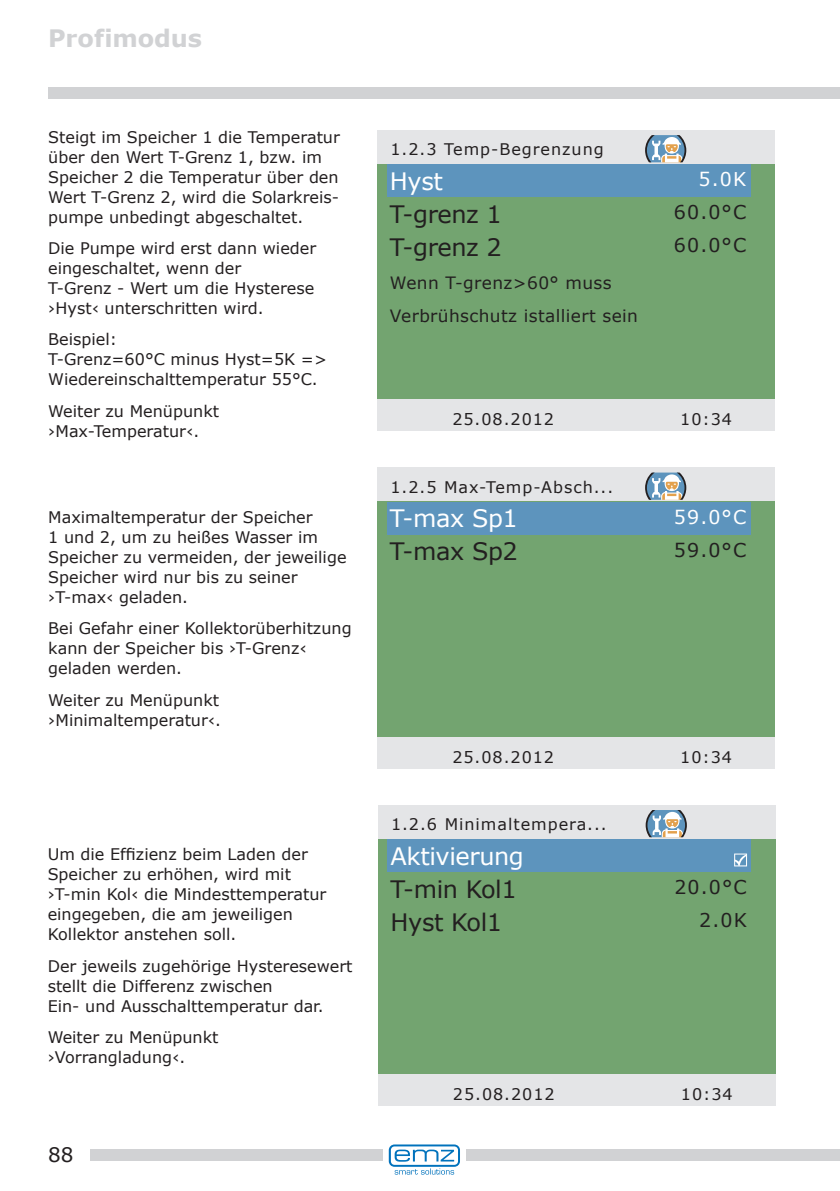
<style>
.page{position:relative;width:840px;height:1191px;background:#fff}
.page>*{position:absolute;margin:0;border:0;box-sizing:border-box;transform-origin:0 0}
.DisplaytextLinksSchw{font:24px "Verdana";letter-spacing:-.015em;color:#231f20}
.DisplaytextLinksWeis{font:24px "Verdana";letter-spacing:-.015em;color:#fff}
.SchattenzeilenLinks{font:700 24px "Verdana";color:#d1d2d4}
.t1{font:20px "Verdana";color:#231f20}
.DisplaytextRechtsSch{font:19px "Verdana";letter-spacing:.06em;color:#231f20}
.DisplaytextRechtsWei{font:19px "Verdana";color:#fff}
.KleintextLinksSchwar{font:17px "Verdana";letter-spacing:.02em;color:#231f20}
.Mengentext{font:16px/20px "Verdana";color:#231f20}
.DisplaytextHead{font:16px "Verdana";letter-spacing:.06em;color:#231f20}
</style>
<div class="page">
<div style="left:48px;top:87px;width:791px;height:12px;background:#d1d2d4"></div>
<div style="left:466px;top:1149px;width:373px;height:12px;background:#d1d2d4"></div>
<div style="left:90px;top:1149px;width:292px;height:12px;background:#d1d2d4"></div>
<svg style="left:388px;top:1144px;width:71px;height:30px"></svg>
<div style="left:377px;top:164px;width:397px;height:236px;background:#73a470"></div>
<div style="left:386px;top:165px;width:364px;height:32px;background:#5d94bd"></div>
<div style="left:377px;top:130px;width:397px;height:34px;background:#e4e5e7"></div>
<div style="left:377px;top:400px;width:397px;height:31px;background:#e4e5e7"></div>
<svg style="left:645px;top:135px;width:41px;height:27px"></svg>
<div style="left:377px;top:501px;width:397px;height:236px;background:#73a470"></div>
<div style="left:386px;top:502px;width:364px;height:32px;background:#5d94bd"></div>
<div style="left:377px;top:468px;width:397px;height:33px;background:#e4e5e7"></div>
<div style="left:377px;top:737px;width:397px;height:31px;background:#e4e5e7"></div>
<svg style="left:645px;top:472px;width:41px;height:28px"></svg>
<div style="left:378px;top:838px;width:396px;height:236px;background:#73a470"></div>
<div style="left:387px;top:839px;width:363px;height:33px;background:#5d94bd"></div>
<div style="left:378px;top:805px;width:396px;height:33px;background:#e4e5e7"></div>
<div style="left:378px;top:1074px;width:396px;height:32px;background:#e4e5e7"></div>
<svg style="left:734px;top:853px;width:12px;height:13px"></svg>
<svg style="left:645px;top:810px;width:41px;height:27px"></svg>
<p class="SchattenzeilenLinks" style="left:48px;top:22px;width:155px">Profimodus</p>
<p class="Mengentext" style="left:48px;top:127px;width:293px">Steigt im Speicher 1 die Temperatur über den Wert T-Grenz 1, bzw. im Speicher 2 die Temperatur über den Wert T-Grenz 2, wird die Solarkreis&shy;pumpe unbedingt abgeschaltet.</p>
<p class="Mengentext" style="left:48px;top:238px;width:269px">Die Pumpe wird erst dann wieder eingeschaltet, wenn der<br>T-Grenz - Wert um die Hysterese ›Hyst‹ unterschritten wird.</p>
<p class="Mengentext" style="left:48px;top:329px;width:280px">Beispiel:<br>T-Grenz=60°C minus Hyst=5K =&gt;<br>Wiedereinschalttemperatur 55°C.</p>
<p class="Mengentext" style="left:48px;top:401px;width:172px">Weiter zu Menüpunkt ›Max-Temperatur‹.</p>
<p class="Mengentext" style="left:48px;top:507px;width:299px">Maximaltemperatur der Speicher<br>1 und 2, um zu heißes Wasser im<br>Speicher zu vermeiden, der jeweilige<br>Speicher wird nur bis zu seiner ›T-max‹ geladen.</p>
<p class="Mengentext" style="left:48px;top:618px;width:305px">Bei Gefahr einer Kollektorüberhitzung kann der Speicher bis ›T-Grenz‹ geladen werden.</p>
<p class="Mengentext" style="left:48px;top:689px;width:174px">Weiter zu Menüpunkt ›Minimaltemperatur‹.</p>
<p class="Mengentext" style="left:48px;top:844px;width:280px">Um die Effizienz beim Laden der<br>Speicher zu erhöhen, wird mit ›T-min Kol‹ die Mindesttemperatur eingegeben, die am jeweiligen<br>Kollektor anstehen soll.</p>
<p class="Mengentext" style="left:48px;top:955px;width:306px">Der jeweils zugehörige Hysteresewert stellt die Differenz zwischen<br>Ein- und Ausschalttemperatur dar.</p>
<p class="Mengentext" style="left:48px;top:1027px;width:172px">Weiter zu Menüpunkt ›Vorrangladung‹.</p>
<p class="t1" style="left:48px;top:1141px;width:27px">88</p>
<p class="DisplaytextHead" style="left:390px;top:138px;width:215px">1.2.3 Temp-Begrenzung</p>
<p class="DisplaytextLinksWeis" style="left:390px;top:165px;width:54px">Hyst</p>
<p class="DisplaytextLinksSchw" style="left:390px;top:198px;width:113px">T-grenz 1</p>
<p class="DisplaytextLinksSchw" style="left:390px;top:231px;width:113px">T-grenz 2</p>
<p class="KleintextLinksSchwar" style="left:390px;top:271px;width:223px">Wenn T-grenz&gt;60° muss</p>
<p class="KleintextLinksSchwar" style="left:390px;top:304px;width:249px">Verbrühschutz istalliert sein</p>
<p class="DisplaytextRechtsWei" style="left:698px;top:166px;width:49px">5.0K</p>
<p class="DisplaytextRechtsSch" style="left:673px;top:199px;width:74px">60.0°C</p>
<p class="DisplaytextRechtsSch" style="left:673px;top:232px;width:74px">60.0°C</p>
<p class="Mengentext" style="left:452px;top:409px;width:103px">25.08.2012</p>
<p class="Mengentext" style="left:680px;top:409px;width:53px">10:34</p>
<p class="DisplaytextHead" style="left:390px;top:476px;width:224px">1.2.5 Max-Temp-Absch...</p>
<p class="DisplaytextLinksWeis" style="left:390px;top:502px;width:129px">T-max Sp1</p>
<p class="DisplaytextLinksSchw" style="left:390px;top:535px;width:129px">T-max Sp2</p>
<p class="DisplaytextRechtsWei" style="left:673px;top:503px;width:74px">59.0°C</p>
<p class="DisplaytextRechtsSch" style="left:673px;top:536px;width:74px">59.0°C</p>
<p class="Mengentext" style="left:452px;top:746px;width:103px">25.08.2012</p>
<p class="Mengentext" style="left:680px;top:746px;width:53px">10:34</p>
<p class="DisplaytextHead" style="left:391px;top:813px;width:217px">1.2.6 Minimaltempera...</p>
<p class="DisplaytextLinksWeis" style="left:390px;top:839px;width:135px">Aktivierung</p>
<p class="DisplaytextLinksSchw" style="left:390px;top:872px;width:128px">T-min Kol1</p>
<p class="DisplaytextLinksSchw" style="left:390px;top:905px;width:113px">Hyst Kol1</p>
<p class="DisplaytextRechtsSch" style="left:674px;top:874px;width:74px">20.0°C</p>
<p class="DisplaytextRechtsSch" style="left:698px;top:907px;width:49px">2.0K</p>
<p class="Mengentext" style="left:452px;top:1084px;width:103px">25.08.2012</p>
<p class="Mengentext" style="left:680px;top:1084px;width:53px">10:34</p>
</div>
